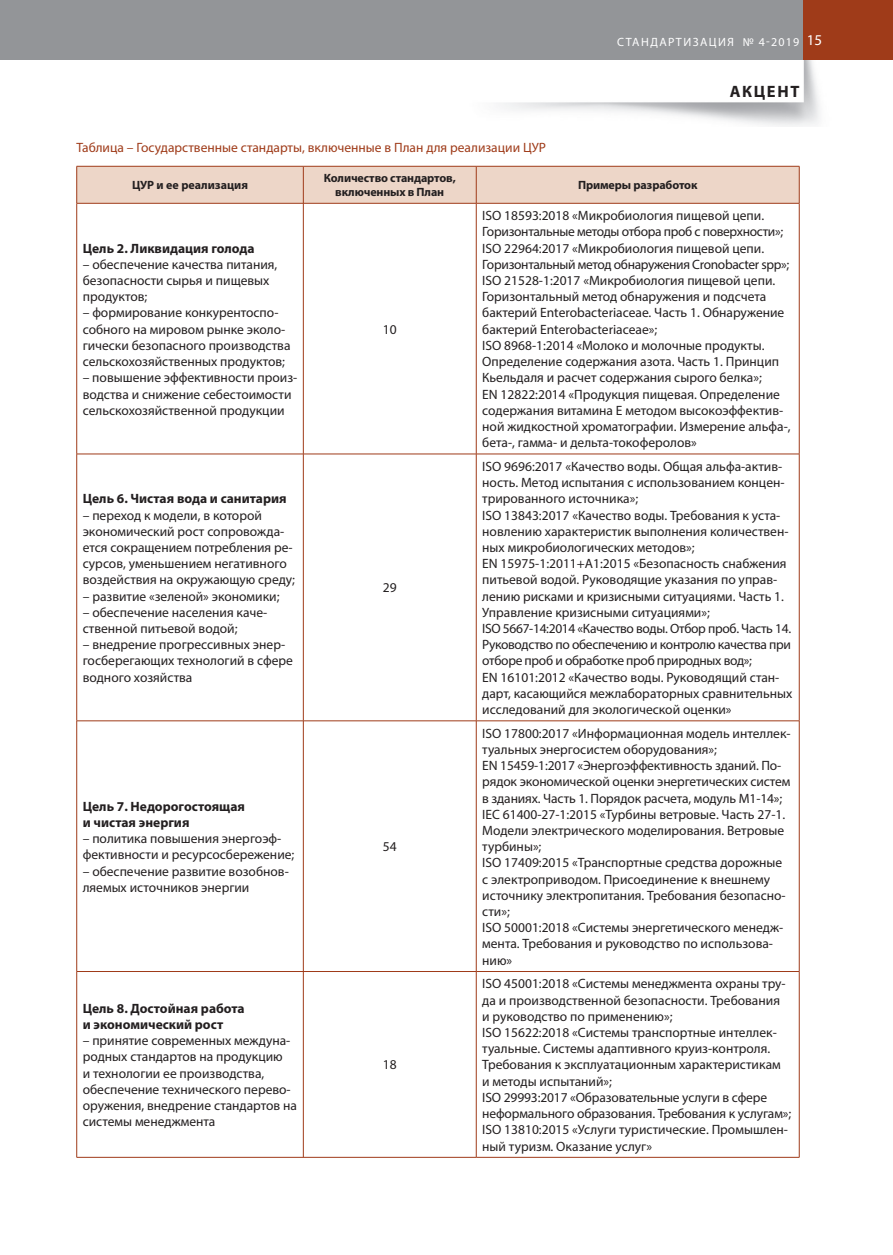
<style>
.page{position:relative;width:893px;height:1255px;background:#fff}
.page>*{position:absolute;margin:0;border:0;box-sizing:border-box;transform-origin:0 0}
.t1{font:700 16.5px "Myriad Pro";letter-spacing:.1em;color:#231f20}
.t2{font:13.5px/16.2px "Myriad Pro";color:#231f20}
.t3{font:700 13.5px/16.2px "Myriad Pro";color:#231f20}
.t4{font:13.5px "Myriad Pro";color:#9f3b19}
.t5{font:700 12px/14.4px "Myriad Pro";letter-spacing:-.01em;color:#231f20;text-align:center}
.t6{font:12px "Myriad Pro";letter-spacing:.12em;color:#fff}
.s1{font-size:15px}
</style>
<div class="page">
<img style="left:499px;top:60px;width:321px;height:66px">
<div style="left:0;top:0;width:893px;height:60px;background:#939598"></div>
<div style="left:804px;top:0;width:89px;height:60px;background:#9f3b19"></div>
<div style="left:77px;top:167px;width:722px;height:36px;background:#edd6c8"></div>
<svg style="left:77px;top:204px;width:722px;height:249px"></svg>
<hr style="left:799px;top:203px;width:1px;height:251px;background:#9f3b19">
<hr style="left:77px;top:453px;width:399px;height:1px;background:#9f3b19">
<hr style="left:476px;top:453px;width:323px;height:1px;background:#9f3b19">
<hr style="left:799px;top:454px;width:1px;height:266px;background:#9f3b19">
<hr style="left:77px;top:720px;width:399px;height:1px;background:#9f3b19">
<hr style="left:476px;top:720px;width:323px;height:1px;background:#9f3b19">
<hr style="left:799px;top:721px;width:1px;height:250px;background:#9f3b19">
<hr style="left:77px;top:971px;width:399px;height:1px;background:#9f3b19">
<hr style="left:476px;top:971px;width:323px;height:1px;background:#9f3b19">
<hr style="left:799px;top:971px;width:1px;height:186px;background:#9f3b19">
<hr style="left:77px;top:1156px;width:399px;height:1px;background:#9f3b19">
<hr style="left:476px;top:1156px;width:323px;height:1px;background:#9f3b19">
<hr style="left:476px;top:166px;width:323px;height:1px;background:#9f3b19">
<hr style="left:799px;top:166px;width:1px;height:37px;background:#9f3b19">
<hr style="left:77px;top:203px;width:399px;height:1px;background:#9f3b19">
<hr style="left:476px;top:203px;width:323px;height:1px;background:#9f3b19">
<hr style="left:77px;top:166px;width:226px;height:1px;background:#9f3b19">
<hr style="left:76px;top:166px;width:1px;height:37px;background:#9f3b19">
<hr style="left:76px;top:203px;width:1px;height:251px;background:#9f3b19">
<hr style="left:76px;top:454px;width:1px;height:266px;background:#9f3b19">
<hr style="left:76px;top:721px;width:1px;height:250px;background:#9f3b19">
<hr style="left:76px;top:971px;width:1px;height:186px;background:#9f3b19">
<hr style="left:303px;top:166px;width:173px;height:1px;background:#9f3b19">
<hr style="left:303px;top:166px;width:1px;height:37px;background:#9f3b19">
<hr style="left:476px;top:166px;width:1px;height:37px;background:#9f3b19">
<hr style="left:303px;top:203px;width:1px;height:251px;background:#9f3b19">
<hr style="left:476px;top:203px;width:1px;height:251px;background:#9f3b19">
<hr style="left:303px;top:454px;width:1px;height:266px;background:#9f3b19">
<hr style="left:476px;top:454px;width:1px;height:266px;background:#9f3b19">
<hr style="left:303px;top:721px;width:1px;height:250px;background:#9f3b19">
<hr style="left:476px;top:721px;width:1px;height:250px;background:#9f3b19">
<hr style="left:303px;top:971px;width:1px;height:186px;background:#9f3b19">
<hr style="left:476px;top:971px;width:1px;height:186px;background:#9f3b19">
<p class="t6" style="left:617px;top:37px;width:207px">СТАНДАРТИЗАЦИЯ № 4-2019 <span class="s1">15</span></p>
<p class="t4" style="left:77px;top:142px;width:471px">Таблица – Государственные стандарты, включенные в План для реализации ЦУР</p>
<p class="t5" style="left:132px;top:179px;width:118px">ЦУР и ее реализация</p>
<p class="t5" style="left:324px;top:172px;width:133px">Количество стандартов, включенных в План</p>
<p class="t5" style="left:578px;top:179px;width:121px">Примеры разработок</p>
<p class="t1" style="left:730px;top:86px;width:71px">АКЦЕНТ</p>
<p class="t3" style="left:83px;top:241px;width:173px">Цель 2. Ликвидация голода</p>
<p class="t2" style="left:83px;top:257px;width:196px">– обеспечение качества питания, безопасности сырья и пищевых продуктов;</p>
<p class="t2" style="left:83px;top:306px;width:209px">– формирование конкурентоспо&shy;собного на мировом рынке эколо&shy;гически безопасного производства сельскохозяйственных продуктов;</p>
<p class="t2" style="left:83px;top:371px;width:216px">– повышение эффективности произ&shy;водства и снижение себестоимости сельскохозяйственной продукции</p>
<p class="t3" style="left:83px;top:492px;width:205px">Цель 6. Чистая вода и санитария</p>
<p class="t2" style="left:83px;top:508px;width:214px">– переход к модели, в которой экономический рост сопровожда&shy;ется сокращением потребления ре&shy;сурсов, уменьшением негативного воздействия на окружающую среду;</p>
<p class="t2" style="left:83px;top:589px;width:198px">– развитие «зеленой» экономики;</p>
<p class="t2" style="left:83px;top:605px;width:186px">– обеспечение населения каче&shy;ственной питьевой водой;</p>
<p class="t2" style="left:83px;top:637px;width:212px">– внедрение прогрессивных энер&shy;госберегающих технологий в сфере водного хозяйства</p>
<p class="t3" style="left:83px;top:799px;width:164px">Цель 7. Недорогостоящая и чистая энергия</p>
<p class="t2" style="left:83px;top:831px;width:213px">– политика повышения энергоэф&shy;фективности и ресурсосбережение;</p>
<p class="t2" style="left:83px;top:864px;width:208px">– обеспечение развитие возобнов&shy;ляемых источников энергии</p>
<p class="t3" style="left:83px;top:1001px;width:163px">Цель 8. Достойная работа и экономический рост</p>
<p class="t2" style="left:83px;top:1033px;width:216px">– принятие современных междуна&shy;родных стандартов на продукцию<br>и технологии ее производства, обеспечение технического перево&shy;оружения, внедрение стандартов на системы менеджмента</p>
<p class="t2" style="left:383px;top:322px;width:15px">10</p>
<p class="t2" style="left:383px;top:581px;width:15px">29</p>
<p class="t2" style="left:383px;top:839px;width:15px">54</p>
<p class="t2" style="left:383px;top:1057px;width:15px">18</p>
<p class="t2" style="left:482px;top:209px;width:310px">ISO 18593:2018 «Микробиология пищевой цепи.<br>Горизонтальные методы отбора проб с поверхности»; ISO 22964:2017 «Микробиология пищевой цепи.<br>Горизонтальный метод обнаружения Cronobacter spp»; ISO 21528-1:2017 «Микробиология пищевой цепи.<br>Горизонтальный метод обнаружения и подсчета бактерий Enterobacteriaceae. Часть 1. Обнаружение бактерий Enterobacteriaceae»;<br>ISO 8968-1:2014 «Молоко и молочные продукты.<br>Определение содержания азота. Часть 1. Принцип Кьельдаля и расчет содержания сырого белка»;<br>EN 12822:2014 «Продукция пищевая. Определение содержания витамина E методом высокоэффектив&shy;ной жидкостной хроматографии. Измерение альфа-, бета-, гамма- и дельта-токоферолов»</p>
<p class="t2" style="left:482px;top:459px;width:312px">ISO 9696:2017 «Качество воды. Общая альфа-актив&shy;ность. Метод испытания с использованием концен&shy;трированного источника»;<br>ISO 13843:2017 «Качество воды. Требования к уста&shy;новлению характеристик выполнения количествен&shy;ных микробиологических методов»;<br>EN 15975-1:2011+A1:2015 «Безопасность снабжения питьевой водой. Руководящие указания по управ&shy;лению рисками и кризисными ситуациями. Часть 1.<br>Управление кризисными ситуациями»;<br>ISO 5667-14:2014 «Качество воды. Отбор проб. Часть 14.<br>Руководство по обеспе чению и контролю качества при отборе проб и обработке проб природных вод»;<br>EN 16101:2012 «Качество воды. Руководящий стан&shy;дарт, касающийся межлабораторных сравнительных исследований для экологической оценки»</p>
<p class="t2" style="left:482px;top:726px;width:310px">ISO 17800:2017 «Информационная модель интеллек&shy;туальных энергосистем оборудования»;<br>EN 15459-1:2017 «Энергоэффективность зданий. По&shy;рядок экономической оценки энергетических систем в зданиях. Часть 1. Порядок расчета, модуль М1-14»; IEC 61400-27-1:2015 «Турбины ветровые. Часть 27-1.<br>Модели электрического моделирования. Ветровые турбины»;<br>ISO 17409:2015 «Транспортные средства дорожные с электроприводом. Присоединение к внешнему источнику электропитания. Требования безопасно&shy;сти»;<br>ISO 50001:2018 «Системы энергетического менедж&shy;мента. Требования и руководство по использова&shy;нию»</p>
<p class="t2" style="left:482px;top:976px;width:310px">ISO 45001:2018 «Системы менеджмента охраны тру&shy;да и производственной безопасности. Требования<br>и руководство по применению»;<br>ISO 15622:2018 «Системы транспортные интеллек&shy;туальные. Системы адаптивного круиз-контроля.<br>Требования к эксплуатационным характеристикам и методы испытаний»;<br>ISO 29993:2017 «Образовательные услуги в сфере неформального образования. Требования к услугам»; ISO 13810:2015 «Услуги туристические. Промышлен&shy;ный туризм. Оказание услуг»</p>
</div>
